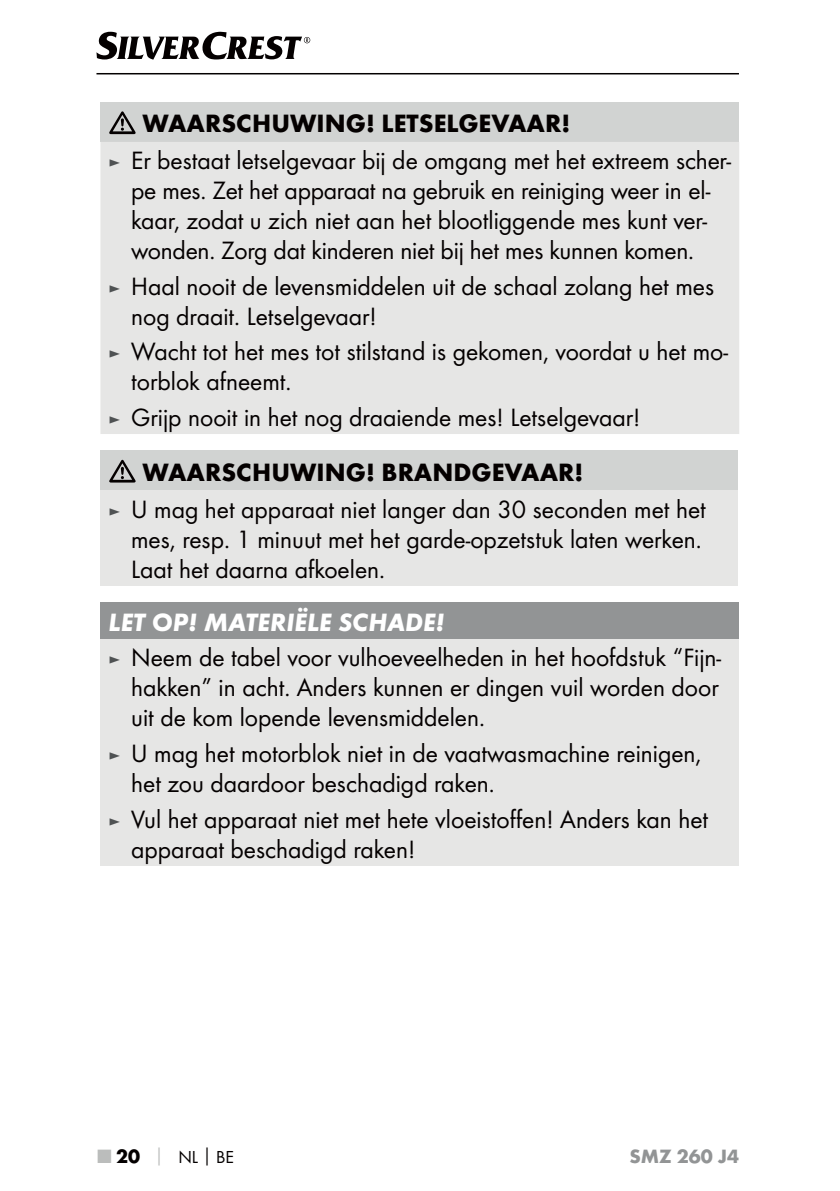
<style>
.page{position:relative;width:840px;height:1191px;background:#fff}
.page>*{position:absolute;margin:0;border:0;box-sizing:border-box;transform-origin:0 0}
.t1{font:26px/30px "Futura Boo";color:#040000}
.t2{font:700 26px "Futura";color:#040000}
.t3{font:italic 700 26px "Futura";color:#fff}
.t4{font:700 20px "Futura";color:#929495}
.t5{font:18px "Futura Boo";color:#040000}
.s1{font-size:18px;color:#4f5253}
.s2{font-family:"Futura";font-weight:700;font-size:20px;color:#bbbdbc}
.s3{font-family:"Futura";font-weight:700;font-size:20px}
.s4{font-family:"Futura";font-weight:700;color:#bbbdbc}
.s5{font-family:"Futura";font-weight:700}
</style>
<div class="page">
<hr style="left:96px;top:73px;width:642px;height:1px;background:#040000">
<svg style="left:96px;top:32px;width:214px;height:28px"></svg>
<div style="left:100px;top:102px;width:638px;height:40px;background:#d1d3d2"></div>
<div style="left:100px;top:142px;width:638px;height:292px;background:#e6e6e5"></div>
<svg style="left:109px;top:111px;width:26px;height:23px"></svg>
<div style="left:100px;top:450px;width:637px;height:40px;background:#d1d3d2"></div>
<div style="left:100px;top:490px;width:637px;height:96px;background:#e6e6e5"></div>
<svg style="left:109px;top:460px;width:26px;height:22px"></svg>
<div style="left:100px;top:602px;width:638px;height:37px;background:#929495"></div>
<div style="left:100px;top:639px;width:638px;height:227px;background:#e6e6e5"></div>
<p class="t2" style="left:142px;top:113px;width:429px">WAARSCHUWING! LETSELGEVAAR!</p>
<p class="t1" style="left:108px;top:147px;width:624px;text-align:center"><span class="s1">►</span> Er bestaat letselgevaar bij de omgang met het extreem scher&shy;pe mes. Zet het apparaat na gebruik en reiniging weer in el&shy;kaar, zodat u zich niet aan het blootliggende mes kunt ver&shy;wonden. Zorg dat kinderen niet bij het mes kunnen komen.</p>
<p class="t1" style="left:131px;top:273px;width:584px;text-indent:-23px"><span class="s1">►</span> Haal nooit de levensmiddelen uit de schaal zolang het mes nog draait. Letselgevaar!</p>
<p class="t1" style="left:131px;top:338px;width:598px;text-indent:-23px"><span class="s1">►</span> Wacht tot het mes tot stilstand is gekomen, voordat u het mo&shy;torblok afneemt.</p>
<p class="t1" style="left:108px;top:404px;width:533px"><span class="s1">►</span> Grijp nooit in het nog draaiende mes! Letselgevaar!</p>
<p class="t2" style="left:142px;top:462px;width:442px">WAARSCHUWING! BRANDGEVAAR!</p>
<p class="t1" style="left:131px;top:495px;width:576px;text-indent:-23px"><span class="s1">►</span> U mag het apparaat niet langer dan 30 seconden met het mes, resp. 1 minuut met het garde-opzetstuk laten werken.<br>Laat het daarna afkoelen.</p>
<p class="t3" style="left:108px;top:613px;width:337px">LET OP! MATERIËLE SCHADE!</p>
<p class="t1" style="left:131px;top:644px;width:591px;text-align:justify;text-indent:-23px"><span class="s1">►</span> Neem de tabel voor vulhoeveelheden in het hoofdstuk “Fijn&shy;hakken” in acht. Anders kunnen er dingen vuil worden door uit de kom lopende levensmiddelen.</p>
<p class="t1" style="left:131px;top:740px;width:571px;text-indent:-23px"><span class="s1">►</span> U mag het motorblok niet in de vaatwasmachine reinigen, het zou daardoor beschadigd raken.</p>
<p class="t1" style="left:131px;top:805px;width:578px;text-indent:-23px"><span class="s1">►</span> Vul het apparaat niet met hete vloeistoffen! Anders kan het apparaat beschadigd raken!</p>
<p class="t5" style="left:98px;top:1148px;width:137px"><span class="s2">■</span> <span class="s3">20</span> <span class="s4">│</span> NL<span class="s5">│</span>BE</p>
<p class="t4" style="left:629px;top:1148px;width:111px">SMZ 260 J4</p>
</div>
